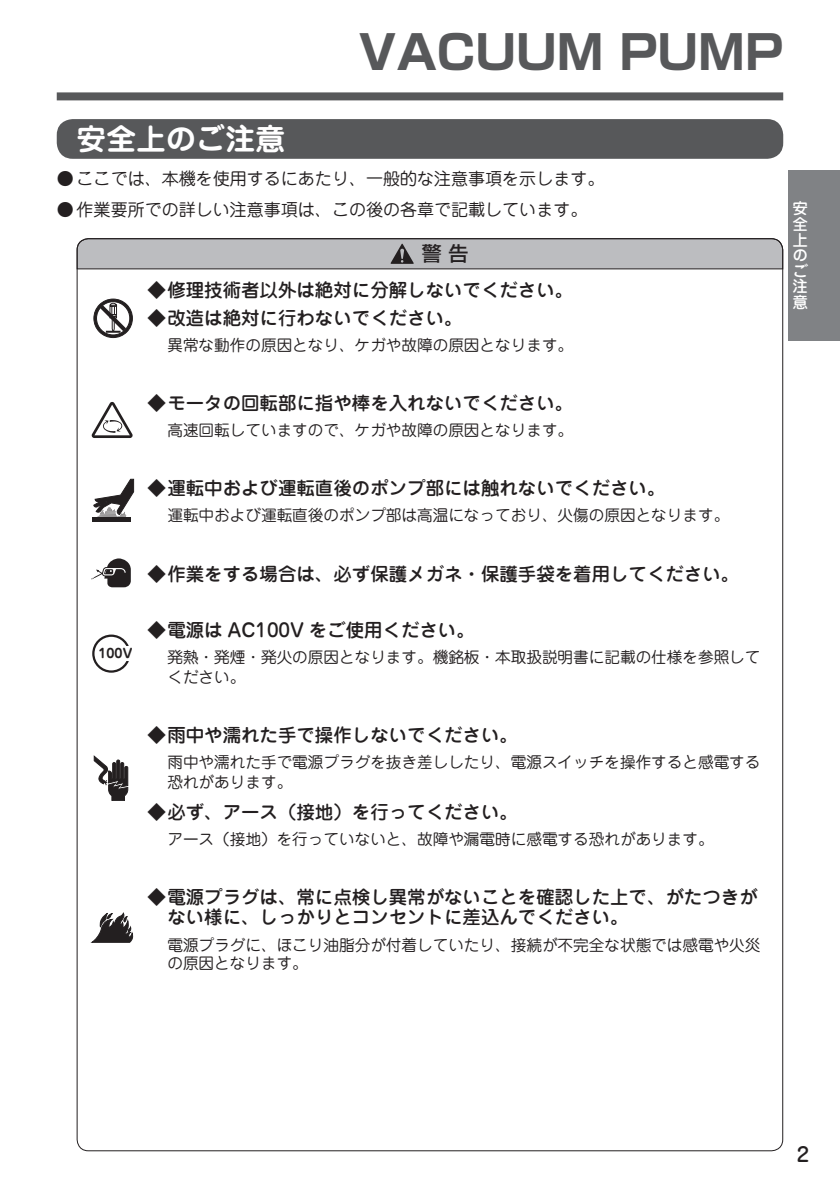
<style>
.page{position:relative;width:840px;height:1191px;background:#fff}
.page>*{position:absolute;margin:0;border:0;box-sizing:border-box;transform-origin:0 0}
.t1{font:700 46.8px "Shin Go Pro";color:#57585a}
.t2{font:700 29.8px "Jun 501 Pro";color:#fff}
.t3{font:500 19.8px "Shin Go Pro";color:#231f20}
.t4{font:500 19.8px "Jun 34 Pro";color:#231f20}
.t5{font:500 18.4px/19.8px "Jun 34 Pro";color:#231f20}
.t6{font:17px "Jun 201 Pro";color:#231f20}
.t7{font:15.6px/19.8px "Jun 201 Pro";color:#231f20}
.t8{font:500 15.6px/15.6px "Jun 34 Pro";color:#fff;text-align:justify}
.t9{font:700 12.8px "Jun 501 Pro";color:#231f20}
</style>
<div class="page">
<div style="left:57px;top:92px;width:725px;height:8px;background:#57585a"></div>
<div style="left:57px;top:119px;width:725px;height:40px;background:#57585a;border-radius:16px"></div>
<svg style="left:76px;top:238px;width:707px;height:32px;background:#b0b1b3"></svg>
<svg style="left:91px;top:558px;width:40px;height:29px"></svg>
<svg style="left:94px;top:756px;width:34px;height:44px"></svg>
<svg style="left:93px;top:299px;width:40px;height:39px"></svg>
<hr style="left:92px;top:518px;width:39px;height:4px;background:#231f20">
<svg style="left:94px;top:479px;width:40px;height:38px"></svg>
<svg style="left:90px;top:912px;width:43px;height:31px"></svg>
<div style="left:788px;top:170px;width:51px;height:170px;background:#808285"></div>
<svg style="left:92px;top:402px;width:41px;height:36px"></svg>
<div style="left:92px;top:634px;width:38px;height:38px;border:2px solid #231f20;border-radius:50%"></div>
<div style="left:98px;top:646px;width:37px;height:14px;background:#fff"></div>
<h1 class="t1" style="left:358px;top:15px;width:426px">VACUUM PUMP</h1>
<h2 class="t2" style="left:77px;top:115px;width:210px">安全上のご注意</h2>
<p class="t6" style="left:57px;top:165px;width:549px">● ここでは、本機を使用するにあたり、一般的な注意事項を示します。</p>
<p class="t6" style="left:57px;top:196px;width:532px">● 作業要所での詳しい注意事項は、この後の各章で記載しています。</p>
<p class="t3" style="left:421px;top:237px;width:48px">警 告</p>
<p class="t5" style="left:147px;top:278px;width:427px">◆ 修理技術者以外は絶対に分解しないでください。</p>
<p class="t5" style="left:147px;top:306px;width:316px">◆ 改造は絶対に行わないでください。</p>
<p class="t7" style="left:167px;top:334px;width:407px">異常な動作の原因となり、ケガや故障の原因となります。</p>
<p class="t5" style="left:147px;top:392px;width:427px">◆ モータの回転部に指や棒を入れないでください。</p>
<p class="t7" style="left:167px;top:419px;width:407px">高速回転していますので、ケガや故障の原因となります。</p>
<p class="t5" style="left:147px;top:477px;width:519px">◆ 運転中および運転直後のポンプ部には触れないでください。</p>
<p class="t7" style="left:167px;top:504px;width:563px">運転中および運転直後のポンプ部は高温になっており、火傷の原因となります。</p>
<p class="t9" style="left:98px;top:643px;width:35px">100V</p>
<p class="t5" style="left:147px;top:562px;width:593px">◆ 作業をする場合は、必ず保護メガネ・保護手袋を着用してください。</p>
<p class="t5" style="left:147px;top:618px;width:328px">◆ 電源は AC100V をご使用ください。</p>
<p class="t7" style="left:167px;top:645px;width:594px">発熱・発煙・発火の原因となります。機銘板・本取扱説明書に記載の仕様を参照してください。</p>
<p class="t5" style="left:147px;top:723px;width:371px">◆ 雨中や濡れた手で操作しないでください。</p>
<p class="t7" style="left:167px;top:750px;width:594px">雨中や濡れた手で電源プラグを抜き差ししたり、電源スイッチを操作すると感電する恐れがあります。</p>
<p class="t5" style="left:147px;top:800px;width:371px">◆ 必ず、アース（接地）を行ってください。</p>
<p class="t7" style="left:167px;top:827px;width:547px">アース（接地）を行っていないと、故障や漏電時に感電する恐れがあります。</p>
<p class="t5" style="left:167px;top:885px;width:591px;text-indent:-20px">◆ 電源プラグは、常に点検し異常がないことを確認した上で、がたつきがない様に、しっかりとコンセントに差込んでください。</p>
<p class="t7" style="left:167px;top:934px;width:594px;line-height:18.4px">電源プラグに、ほこり油脂分が付着していたり、接続が不完全な状態では感電や火災の原因となります。</p>
<p class="t8" style="left:792px;top:199px;width:17px">安全上のご注意</p>
<p class="t4" style="left:796px;top:1138px;width:14px">2</p>
</div>
